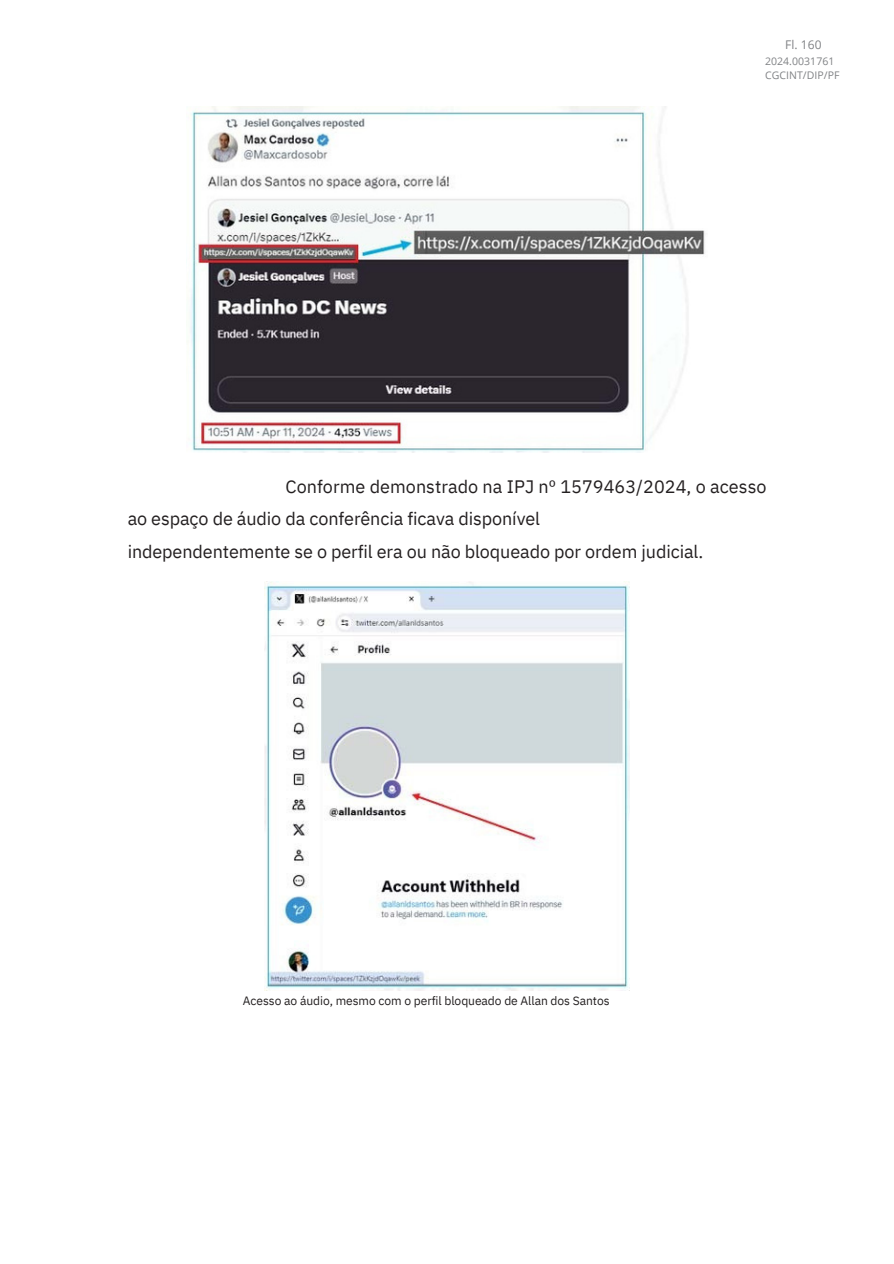
<style>
.page{position:relative;width:894px;height:1264px;background:#fff}
.page>*{position:absolute;margin:0;border:0;box-sizing:border-box;transform-origin:0 0}
.t1{font:18px/32.7px "IBM Plex Sans";letter-spacing:-.005em;color:#231f20}
.t2{font:12px "IBM Plex Sans";letter-spacing:-.005em;color:#231f20}
.t3{font:12px "Open Sans";color:#808285}
.t4{font:10.5px/14.7px "Open Sans";letter-spacing:.005em;color:#808285}
</style>
<div class="page">
<img style="left:190px;top:106px;width:515px;height:347px">
<img style="left:264px;top:581px;width:365px;height:409px">
<p class="t3" style="left:785px;top:36px;width:38px">Fl. 160</p>
<h2 class="t4" style="left:764px;top:53px;width:76px">2024.0031761<br>CGCINT/DIP/PF</h2>
<p class="t1" style="left:128px;top:469px;width:640px;text-indent:158px">Conforme demonstrado na IPJ nº 1579463/2024, o acesso ao espaço de áudio da conferência ficava disponível<br>independentemente se o perfil era ou não bloqueado por ordem judicial.</p>
<h1 class="t2" style="left:243px;top:992px;width:368px">Acesso ao áudio, mesmo com o perfil bloqueado de Allan dos Santos</h1>
</div>
